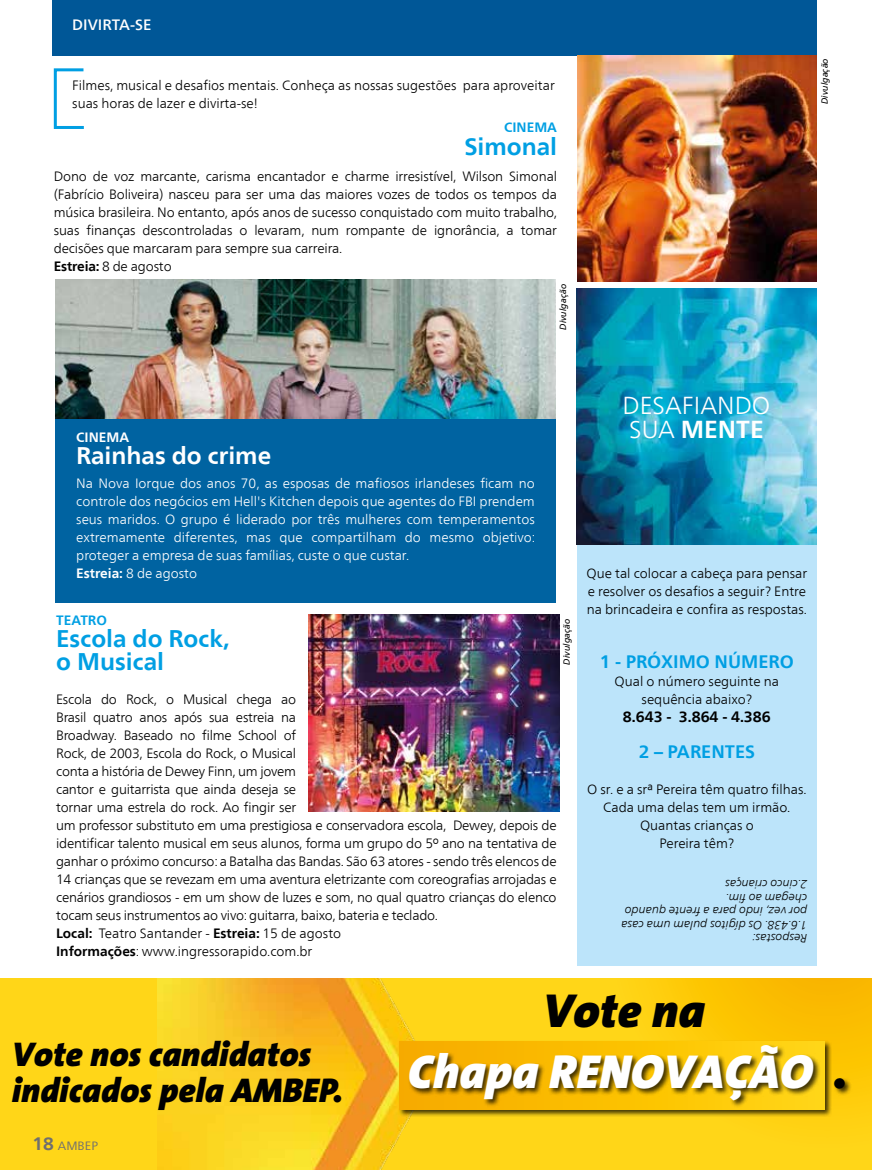
<style>
.page{position:relative;width:872px;height:1170px;background:#fff}
.page>*{position:absolute;margin:0;border:0;box-sizing:border-box;transform-origin:0 0}
.t1{font:italic 900 48px/61.7px "The Sans";color:#fff;text-align:center}
.t2{font:italic 900 34.5px/36px "The Sans";color:#000}
.t3{font:300 24.45px/24.5px "Frutiger Neue LT Com";color:#fff}
.t4{font:700 24px/22.5px "Frutiger Neue LT Com";color:#009fe3}
.t5{font:700 24px "Frutiger Neue LT Com";color:#fff}
.t6{font:700 18px "Frutiger Neue LT Com";color:#009fe3}
.t7{font:700 15px "Frutiger Neue LT Com";color:#000}
.t8{font:500 15px "Frutiger Neue LT Com";color:#fff}
.t9{font:300 13.5px/18px "Frutiger Neue LT Com";letter-spacing:-.02em;color:#000}
.t10{font:300 13.5px/18px "Frutiger Neue LT Com";color:#fff}
.t11{font:300 13.5px/18px "Frutiger Neue LT Com";color:#000;text-align:center}
.t12{font:700 13.5px "Frutiger Neue LT Com";color:#009fe3}
.t13{font:700 13.5px "Frutiger Neue LT Com";color:#fff}
.t14{font:italic 300 12px/13.5px "Frutiger Neue LT Com";color:#000}
.t15{font:12px "Frutiger Neue LT Com";color:#706f6f}
.t16{font:italic 9px "Frutiger Neue LT Com";color:#000}
.s1{font-weight:700}
.s2{font-weight:700;font-size:18px}
.s3{color:#000}
</style>
<div class="page">
<svg style="left:0;top:978px;width:872px;height:191px;background:#fed213"></svg>
<img style="left:157px;top:978px;width:285px;height:191px">
<div style="left:577px;top:512px;width:239px;height:454px;background:#bce4fa"></div>
<div style="left:55px;top:418px;width:501px;height:184px;background:#0063a1"></div>
<div style="left:52px;top:0;width:764px;height:55px;background:#005797"></div>
<div style="left:54px;top:68px;width:31px;height:61px;border:3px solid #009fe3"></div>
<img style="left:577px;top:55px;width:239px;height:226px">
<img style="left:55px;top:279px;width:501px;height:139px">
<img style="left:576px;top:288px;width:240px;height:256px">
<img style="left:309px;top:614px;width:250px;height:197px">
<div style="left:398px;top:1039px;width:434px;height:77px;background:#000;opacity:.75"></div>
<div style="left:400px;top:1041px;width:424px;height:68px;background:linear-gradient(to right,#f7aa00,#ffd711)"></div>
<div style="left:408px;top:1043px;width:444px;height:64px;background:#000;opacity:.75"></div>
<p class="t8" style="left:72px;top:15px;width:81px">DIVIRTA-SE</p>
<p class="t11" style="left:72px;top:76px;width:484px;text-align:left">Filmes, musical e desafios mentais. Conheça as nossas sugestões para aproveitar suas horas de lazer e divirta-se!</p>
<p class="t12" style="left:504px;top:119px;width:54px">CINEMA</p>
<h3 class="t4" style="left:464px;top:135px;width:94px">Simonal</h3>
<p class="t9" style="left:54px;top:167px;width:505px">Dono de voz marcante, carisma encantador e charme irresistível, Wilson Simonal (Fabrício Boliveira) nasceu para ser uma das maiores vozes de todos os tempos da música brasileira. No entanto, após anos de sucesso conquistado com muito trabalho, suas finanças descontroladas o levaram, num rompante de ignorância, a tomar decisões que marcaram para sempre sua carreira.<br><span class="s1">Estreia:</span> 8 de agosto</p>
<p class="t16" style="left:557px;top:330px;width:48px;rotate:-90deg">Divulgação</p>
<p class="t16" style="left:819px;top:104px;width:48px;rotate:-90deg">Divulgação</p>
<p class="t13" style="left:76px;top:429px;width:54px">CINEMA</p>
<h3 class="t5" style="left:76px;top:442px;width:196px">Rainhas do crime</h3>
<p class="t10" style="left:76px;top:473px;width:461px">Na Nova Iorque dos anos 70, as esposas de mafiosos irlandeses ficam no controle dos negócios em Hell's Kitchen depois que agentes do FBI prendem seus maridos. O grupo é liderado por três mulheres com temperamentos extremamente diferentes, mas que compartilham do mesmo objetivo: proteger a empresa de suas famílias, custe o que custar.<br><span class="s1">Estreia:</span> 8 de agosto</p>
<p class="t12" style="left:56px;top:612px;width:52px">TEATRO</p>
<h3 class="t4" style="left:56px;top:627px;width:175px">Escola do Rock, o Musical</h3>
<p class="t9" style="left:56px;top:689px;width:502px">Escola do Rock, o Musical chega ao<br>Brasil quatro anos após sua estreia na<br>Broadway. Baseado no filme School of<br>Rock, de 2003, Escola do Rock, o Musical<br>conta a história de Dewey Finn, um jovem<br>cantor e guitarrista que ainda deseja se<br>tornar uma estrela do rock. Ao fingir ser<br>um professor substituto em uma prestigiosa e conservadora escola, Dewey, depois de identificar talento musical em seus alunos, forma um grupo do 5º ano na tentativa de ganhar o próximo concurso: a Batalha das Bandas. São 63 atores - sendo três elencos de 14 crianças que se revezam em uma aventura eletrizante com coreografias arrojadas e cenários grandiosos - em um show de luzes e som, no qual quatro crianças do elenco tocam seus instrumentos ao vivo: guitarra, baixo, bateria e teclado.<br><span class="s1">Local:</span> Teatro Santander - <span class="s1">Estreia:</span> 15 de agosto<br><span class="s1">Informações</span>: www.ingressorapido.com.br</p>
<p class="t16" style="left:561px;top:664px;width:48px;rotate:-90deg">Divulgação</p>
<h3 class="t3" style="left:622px;top:392px;width:149px">DESAFIANDO<br>SUA <span class="s1">MENTE</span></h3>
<p class="t9" style="left:586px;top:563px;width:222px;text-align:justify">Que tal colocar a cabeça para pensar e resolver os desafios a seguir? Entre na brincadeira e confira as respostas.</p>
<h3 class="t6" style="left:600px;top:650px;width:195px">1 - PRÓXIMO NÚMERO</h3>
<p class="t11" style="left:614px;top:671px;width:166px">Qual o número seguinte na sequência abaixo?</p>
<p class="t7" style="left:623px;top:707px;width:149px">8.643 - 3.864 - 4.386</p>
<h3 class="t6" style="left:639px;top:740px;width:118px">2 – PARENTES</h3>
<p class="t11" style="left:587px;top:779px;width:221px">O sr. e a srª Pereira têm quatro filhas.<br>Cada uma delas tem um irmão.<br>Quantas crianças o<br>Pereira têm?</p>
<p class="t14" style="left:807px;top:945px;width:188px;rotate:-180deg">Respostas:<br>1.6.438. Os dígitos pulam uma casa por vez, indo para a frente quando chegam ao fim.<br>2.cinco crianças</p>
<h2 class="t2" style="left:12px;top:1035px;width:333px">Vote nos candidatos indicados pela AMBEP.</h2>
<p class="t15" style="left:32px;top:1137px;width:67px"><span class="s2">18</span> AMBEP</p>
<h1 class="t1" style="left:407px;top:978px;width:442px"><span class="s3">Vote na<br></span>Chapa RENOVAÇÃO <span class="s3">.</span></h1>
</div>
